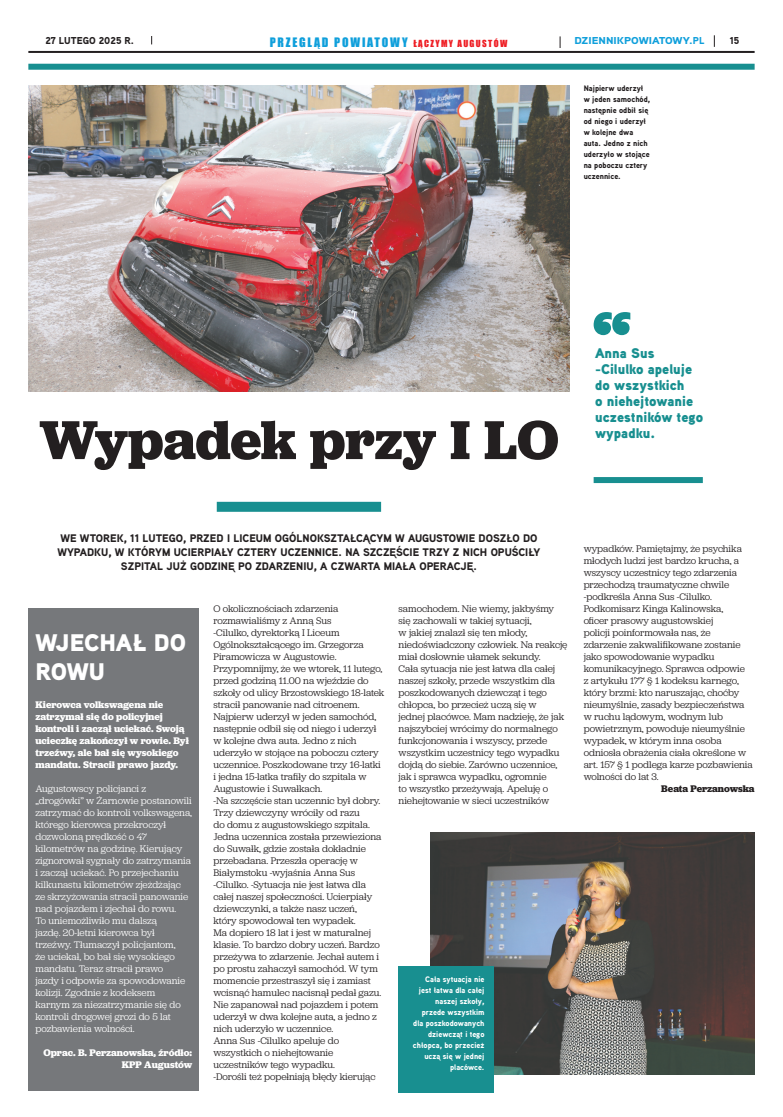
<style>
.page{position:relative;width:783px;height:1117px;background:#fff}
.page>*{position:absolute;margin:0;border:0;box-sizing:border-box;transform-origin:0 0}
.Header_44pt{font:700 57px "Jubilat";letter-spacing:-.005em;color:#231f20}
.Header_sans_caps_24pt{font:900 24px/28.8px "Aaux Next";color:#fff}
.Quotes{font:900 14px/16px "Aaux Next";color:#188f90}
.t1{font:12px "Impact";letter-spacing:.15em;color:#0f9fdb}
.Intro_CAPS{font:900 11px/14px "Aaux Next";color:#231f20;text-align:center}
.Body{font:10px/12px "Jubilat";color:#231f20}
.Body-2{font:10px/12px "Jubilat";letter-spacing:-.005em;color:#fff}
.Body-3{font:700 10px/12px "Jubilat";color:#fff}
.t2{font:900 10px "Aaux Next";color:#0f9fdb;scale:1.15 1}
.t3{font:900 10px "Aaux Next";color:#231f20}
.Body-4{font:700 10px "Jubilat";letter-spacing:-.005em;color:#231f20}
.Photo_text_right{font:900 8px/11px "Aaux Next";color:#fff;text-align:right}
.Photo_text_left{font:900 8px/11px "Aaux Next";color:#231f20}
.s1{font-size:9px;color:#ee1d23}
</style>
<div class="page">
<hr style="left:28px;top:51px;width:726px;height:2px;background:#231f20">
<svg style="left:713px;top:35px;width:1px;height:12px"></svg>
<svg style="left:559px;top:36px;width:1px;height:12px"></svg>
<img style="left:430px;top:833px;width:324px;height:241px">
<div style="left:28px;top:608px;width:171px;height:482px;background:#76787b"></div>
<div style="left:398px;top:967px;width:96px;height:126px;background:#188f90"></div>
<div style="left:217px;top:502px;width:164px;height:10px;background:#188f90"></div>
<svg style="left:593px;top:312px;width:37px;height:23px"></svg>
<div style="left:593px;top:477px;width:109px;height:6px;background:#188f90"></div>
<div style="left:28px;top:64px;width:726px;height:6px;background:#188f90"></div>
<img style="left:28px;top:86px;width:541px;height:305px">
<p class="t3" style="left:45px;top:34px;width:90px">27 LUTEGO 2025 R.</p>
<p class="t1" style="left:270px;top:33px;width:239px">PRZEGLĄD POWIATOWY <span class="s1">ŁĄCZYMY AUGUSTÓW</span></p>
<p class="t2" style="left:574px;top:33px;width:115px">DZIENNIKPOWIATOWY.PL</p>
<p class="t3" style="left:729px;top:34px;width:11px">15</p>
<p class="Photo_text_left" style="left:583px;top:83px;width:68px">Najpierw uderzył w jeden samochód, następnie odbił się od niego i uderzył w kolejne dwa auta. Jedno z nich uderzyło w stojące na poboczu cztery uczennice.</p>
<p class="Header_44pt" style="left:39px;top:403px;width:521px">Wypadek przy I LO</p>
<p class="Quotes" style="left:595px;top:345px;width:110px">Anna Sus -Cilulko apeluje do wszystkich<br>o niehejtowanie uczestników tego wypadku.</p>
<p class="Intro_CAPS" style="left:57px;top:531px;width:484px">WE WTOREK, 11 LUTEGO, PRZED I LICEUM OGÓLNOKSZTAŁCĄCYM W AUGUSTOWIE DOSZŁO DO<br>WYPADKU, W KTÓRYM UCIERPIAŁY CZTERY UCZENNICE. NA SZCZĘŚCIE TRZY Z NICH OPUŚCIŁY<br>SZPITAL JUŻ GODZINĘ PO ZDARZENIU, A CZWARTA MIAŁA OPERACJĘ.</p>
<p class="Header_sans_caps_24pt" style="left:35px;top:628px;width:152px">WJECHAŁ DO<br>ROWU</p>
<p class="Body-3" style="left:35px;top:699px;width:155px">Kierowca volkswagena nie zatrzymał się do policyjnej kontroli i zaczął uciekać. Swoją ucieczkę zakończył w rowie. Był trzeźwy, ale bał się wysokiego mandatu. Stracił prawo jazdy.</p>
<p class="Body-2" style="left:35px;top:782px;width:158px">Augustowscy policjanci z „drogówki” w Żarnowie postanowili zatrzymać do kontroli volkswagena, którego kierowca przekroczył dozwoloną prędkość o 47 kilometrów na godzinę. Kierujący zignorował sygnały do zatrzymania i zaczął uciekać. Po przejechaniu kilkunastu kilometrów zjeżdżając ze skrzyżowania stracił panowanie nad pojazdem i zjechał do rowu.<br>To uniemożliwiło mu dalszą<br>jazdę. 20-letni kierowca był trzeźwy. Tłumaczył policjantom,<br>że uciekał, bo bał się wysokiego mandatu. Teraz stracił prawo<br>jazdy i odpowie za spowodowanie kolizji. Zgodnie z kodeksem karnym za niezatrzymanie się do kontroli drogowej grozi do 5 lat pozbawienia wolności.</p>
<p class="Body-3" style="left:43px;top:1047px;width:150px;text-align:right">Oprac. B. Perzanowska, źródło:<br>KPP Augustów</p>
<p class="Body" style="left:213px;top:602px;width:172px">O okolicznościach zdarzenia rozmawialiśmy z Anną Sus<br>-Cilulko, dyrektorką I Liceum Ogólnokształcącego im. Grzegorza Piramowicza w Augustowie.<br>Przypomnijmy, że we wtorek, 11 lutego, przed godziną 11.00 na wjeździe do szkoły od ulicy Brzostowskiego 18-latek stracił panowanie nad citroenem.<br>Najpierw uderzył w jeden samochód, następnie odbił się od niego i uderzył w kolejne dwa auta. Jedno z nich uderzyło w stojące na poboczu cztery uczennice. Poszkodowane trzy 16-latki i jedna 15-latka trafiły do szpitala w Augustowie i Suwałkach.</p>
<p class="Body" style="left:213px;top:794px;width:169px">-Na szczęście stan uczennic był dobry.<br>Trzy dziewczyny wróciły od razu<br>do domu z augustowskiego szpitala.<br>Jedna uczennica została przewieziona do Suwałk, gdzie została dokładnie przebadana. Przeszła operację w Białymstoku -wyjaśnia Anna Sus -Cilulko. -Sytuacja nie jest łatwa dla całej naszej społeczności. Ucierpiały dziewczynki, a także nasz uczeń, który spowodował ten wypadek.<br>Ma dopiero 18 lat i jest w maturalnej klasie. To bardzo dobry uczeń. Bardzo przeżywa to zdarzenie. Jechał autem i po prostu zahaczył samochód. W tym momencie przestraszył się i zamiast wcisnąć hamulec nacisnął pedał gazu.<br>Nie zapanował nad pojazdem i potem uderzył w dwa kolejne auta, a jedno z nich uderzyło w uczennice.</p>
<p class="Body" style="left:213px;top:1034px;width:127px">Anna Sus -Cilulko apeluje do wszystkich o niehejtowanie uczestników tego wypadku.</p>
<p class="Body" style="left:213px;top:1070px;width:163px">-Dorośli też popełniają błędy kierując</p>
<p class="Body" style="left:398px;top:602px;width:170px">samochodem. Nie wiemy, jakbyśmy się zachowali w takiej sytuacji,<br>w jakiej znalazł się ten młody, niedoświadczony człowiek. Na reakcję miał dosłownie ułamek sekundy.<br>Cała sytuacja nie jest łatwa dla całej naszej szkoły, przede wszystkim dla poszkodowanych dziewcząt i tego chłopca, bo przecież uczą się w<br>jednej placówce. Mam nadzieję, że jak najszybciej wrócimy do normalnego funkcjonowania i wszyscy, przede wszystkim uczestnicy tego wypadku dojdą do siebie. Zarówno uczennice, jak i sprawca wypadku, ogromnie<br>to wszystko przeżywają. Apeluję o niehejtowanie w sieci uczestników</p>
<p class="Photo_text_right" style="left:413px;top:973px;width:73px">Cała sytuacja nie jest łatwa dla całej naszej szkoły, przede wszystkim dla poszkodowanych dziewcząt i tego chłopca, bo przecież uczą się w jednej placówce.</p>
<p class="Body" style="left:583px;top:542px;width:160px">wypadków. Pamiętajmy, że psychika młodych ludzi jest bardzo krucha, a wszyscy uczestnicy tego zdarzenia przechodzą traumatyczne chwile -podkreśla Anna Sus -Cilulko.</p>
<p class="Body" style="left:583px;top:602px;width:171px">Podkomisarz Kinga Kalinowska,<br>oficer prasowy augustowskiej<br>policji poinformowała nas, że zdarzenie zakwalifikowane zostanie jako spowodowanie wypadku komunikacyjnego. Sprawca odpowie<br>z artykułu 177 § 1 kodeksu karnego, który brzmi: kto naruszając, choćby nieumyślnie, zasady bezpieczeństwa w ruchu lądowym, wodnym lub powietrznym, powoduje nieumyślnie wypadek, w którym inna osoba odniosła obrażenia ciała określone w art. 157 § 1 podlega karze pozbawienia wolności do lat 3.</p>
<p class="Body-4" style="left:661px;top:782px;width:95px">Beata Perzanowska</p>
</div>
